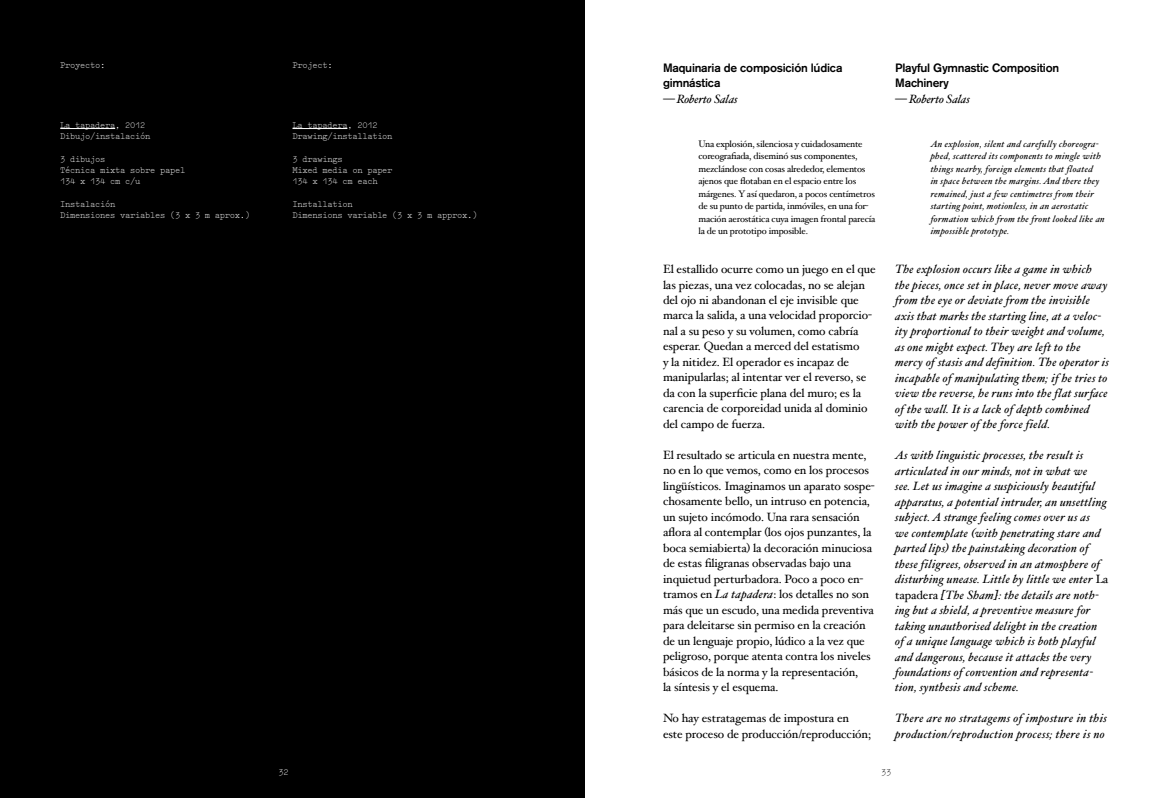
<style>
.page{position:relative;width:1170px;height:798px;background:#fff}
.page>*{position:absolute;margin:0;border:0;box-sizing:border-box;transform-origin:0 0}
.t1{font:italic 12px/15.5px "Hoefler Text";letter-spacing:.02em;color:#000}
.t2{font:12px/15.5px "Hoefler Text";letter-spacing:-.01em;color:#000}
.t3{font:500 12px/15.5px "Akzidenz Grotesk Pro";letter-spacing:-.02em;color:#000}
.t4{font:italic 12px "Hoefler Text";letter-spacing:-.01em;color:#000}
.t5{font:9.38px/12.5px "Hoefler Text";letter-spacing:-.02em;color:#000}
.t6{font:italic 9.38px/12.5px "Hoefler Text";letter-spacing:.03em;color:#000}
.t7{font:8.75px/11.2px "Elementa";letter-spacing:-.04em;color:#fff}
.t8{font:8.75px "Elementa";color:#000}
.s1{font-style:italic}
.s2{font-style:normal}
</style>
<div class="page">
<div style="left:0;top:0;width:585px;height:797px;background:#000"></div>
<hr style="left:60px;top:128px;width:55px;height:1px;background:#fff">
<hr style="left:292px;top:128px;width:55px;height:1px;background:#fff">
<p class="t7" style="left:60px;top:59px;width:47px">Proyecto:</p>
<p class="t7" style="left:60px;top:119px;width:92px">La tapadera, 2012<br>Dibujo/instalación</p>
<p class="t7" style="left:60px;top:153px;width:127px">3 dibujos<br>Técnica mixta sobre papel<br>134 x 134 cm c/u</p>
<p class="t7" style="left:60px;top:198px;width:191px">Instalación<br>Dimensiones variables (3 x 3 m aprox.)</p>
<p class="t7" style="left:292px;top:59px;width:42px">Project:</p>
<p class="t7" style="left:292px;top:119px;width:102px">La tapadera, 2012<br>Drawing/installation</p>
<p class="t7" style="left:292px;top:153px;width:102px">3 drawings<br>Mixed media on paper<br>134 x 134 cm each</p>
<p class="t7" style="left:292px;top:198px;width:186px">Installation<br>Dimensions variable (3 x 3 m approx.)</p>
<p class="t3" style="left:663px;top:59px;width:181px">Maquinaria de composición lúdica gimnástica</p>
<p class="t4" style="left:663px;top:91px;width:76px">— Roberto Salas</p>
<p class="t3" style="left:895px;top:59px;width:165px">Playful Gymnastic Composition<br>Machinery</p>
<p class="t4" style="left:895px;top:91px;width:76px">— Roberto Salas</p>
<p class="t5" style="left:698px;top:137px;width:178px">Una explosión, silenciosa y cuidadosamente coreografiada, diseminó sus componentes, mezclándose con cosas alrededor, elementos ajenos que flotaban en el espacio entre los márgenes. Y así quedaron, a pocos centímetros de su punto de partida, inmóviles, en una for&shy;mación aerostática cuya imagen frontal parecía la de un prototipo imposible.</p>
<p class="t6" style="left:930px;top:137px;width:176px">An explosion, silent and carefully choreogra&shy;phed, scattered its components to mingle with things nearby, foreign elements that floated<br>in space between the margins. And there they remained, just a few centimetres from their starting point, motionless, in an aerostatic formation which from the front looked like an impossible prototype.</p>
<p class="t2" style="left:663px;top:261px;width:214px">El estallido ocurre como un juego en el que las piezas, una vez colocadas, no se alejan del ojo ni abandonan el eje invisible que marca la salida, a una velocidad proporcio&shy;nal a su peso y su volumen, como cabría esperar. Quedan a merced del estatismo<br>y la nitidez. El operador es incapaz de manipularlas; al intentar ver el reverso, se da con la superficie plana del muro; es la carencia de corporeidad unida al dominio del campo de fuerza.</p>
<p class="t2" style="left:663px;top:447px;width:213px">El resultado se articula en nuestra mente, no en lo que vemos, como en los procesos lingüísticos. Imaginamos un aparato sospe&shy;chosamente bello, un intruso en potencia, un sujeto incómodo. Una rara sensación aflora al contemplar (los ojos punzantes, la boca semiabierta) la decoración minuciosa de estas filigranas observadas bajo una inquietud perturbadora. Poco a poco en&shy;tramos en <span class="s1">La tapadera</span>: los detalles no son más que un escudo, una medida preventiva para deleitarse sin permiso en la creación de un lenguaje propio, lúdico a la vez que peligroso, porque atenta contra los niveles básicos de la norma y la representación,<br>la síntesis y el esquema.</p>
<p class="t2" style="left:663px;top:710px;width:209px">No hay estratagemas de impostura en este proceso de producción/reproducción;</p>
<p class="t1" style="left:895px;top:261px;width:215px">The explosion occurs like a game in which the pieces, once set in place, never move away from the eye or deviate from the invisible axis that marks the starting line, at a veloc&shy;ity proportional to their weight and volume, as one might expect. They are left to the mercy of stasis and definition. The operator is incapable of manipulating them; if he tries to view the reverse, he runs into the flat surface of the wall. It is a lack of depth combined with the power of the force field.</p>
<p class="t1" style="left:895px;top:447px;width:214px">As with linguistic processes, the result is articulated in our minds, not in what we<br>see. Let us imagine a suspiciously beautiful apparatus, a potential intruder, an unsettling subject. A strange feeling comes over us as<br>we contemplate (with penetrating stare and parted lips) the painstaking decoration of these filigrees, observed in an atmosphere of disturbing unease. Little by little we enter <span class="s2">La tapadera</span> [The Sham]: the details are noth&shy;ing but a shield, a preventive measure for taking unauthorised delight in the creation of a unique language which is both playful and dangerous, because it attacks the very foundations of convention and representa&shy;tion, synthesis and scheme.</p>
<p class="t1" style="left:895px;top:710px;width:213px">There are no stratagems of imposture in this production/reproduction process; there is no</p>
<p class="t7" style="left:278px;top:766px;width:12px">32</p>
<p class="t8" style="left:881px;top:766px;width:12px">33</p>
</div>
